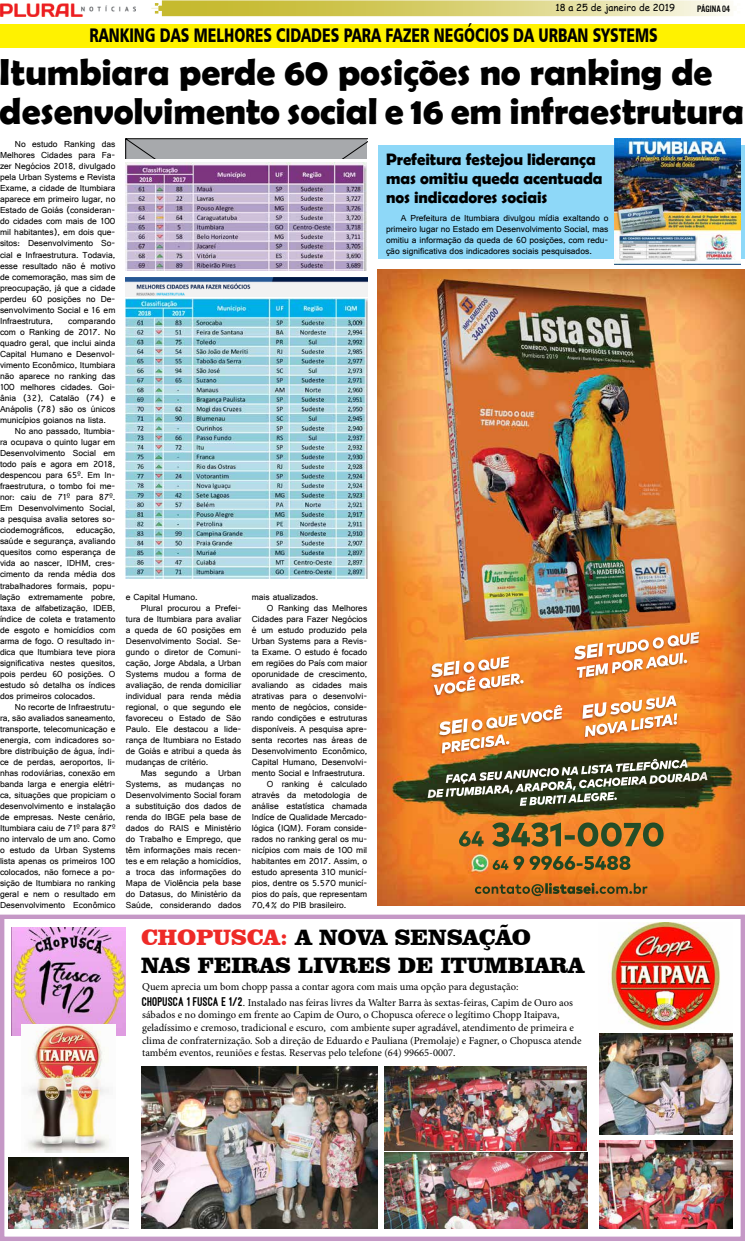
<style>
.page{position:relative;width:745px;height:1241px;background:#fff}
.page>*{position:absolute;margin:0;border:0;box-sizing:border-box;transform-origin:0 0}
.t1{font:700 37.62px/39.4px "Berlin Sans FB Demi";letter-spacing:-.005em;color:#000}
.t2{font:900 22.75px/27.3px "Clarendon BT";color:#000}
.t3{font:19.69px "Humanist 777 BT Black B";color:#000;scale:.72 1}
.t4{font:700 16.62px/19.2px "Berlin Sans FB Demi";letter-spacing:-.005em;color:#000}
.t5{font:10.5px/12.6px "Minion Pro";color:#000}
.t6{font:9.62px "Comic Sans MS";color:#000}
.t7{font:9.62px "U.S.101";color:#000}
.t8{font:9.19px/11px "Gautami";color:#000;text-align:justify}
.s1{color:#ee2a27}
.s2{font-family:"Ostrich Sans";font-weight:800;font-size:13.12px}
</style>
<div class="page">
<div style="left:378px;top:145px;width:366px;height:114px;background:#8ed8f8"></div>
<img style="left:377px;top:270px;width:367px;height:635px">
<img style="left:1px;top:3px;width:135px;height:14px">
<svg style="left:151px;top:0;width:580px;height:16px;background:#dbd37e"></svg>
<div style="left:0;top:914px;width:744px;height:326px;border:4px solid #c598c6"></div>
<img style="left:11px;top:927px;width:115px;height:108px">
<img style="left:22px;top:1024px;width:93px;height:128px">
<img style="left:141px;top:1066px;width:236px;height:162px">
<img style="left:599px;top:1033px;width:132px;height:100px">
<img style="left:384px;top:1152px;width:203px;height:76px">
<img style="left:384px;top:1066px;width:202px;height:83px">
<img style="left:8px;top:1157px;width:121px;height:71px">
<img style="left:599px;top:1140px;width:132px;height:88px">
<img style="left:609px;top:922px;width:111px;height:107px">
<div style="left:0;top:24px;width:744px;height:24px;background:#fff200"></div>
<svg style="left:126px;top:139px;width:241px;height:19px;background:#a2a4a7"></svg>
<img style="left:125px;top:277px;width:242px;height:19px">
<img style="left:126px;top:162px;width:240px;height:108px">
<img style="left:125px;top:299px;width:242px;height:279px">
<img style="left:614px;top:139px;width:126px;height:125px">
<p class="t6" style="left:555px;top:1px;width:121px">18 a 25 de janeiro de 2019</p>
<p class="t7" style="left:696px;top:4px;width:35px">PÁGINA 04</p>
<h3 class="t3" style="left:89px;top:23px;width:790px">RANKING DAS MELHORES CIDADES PARA FAZER NEGÓCIOS DA URBAN SYSTEMS</h3>
<h1 class="t1" style="left:0;top:51px;width:745px">Itumbiara perde 60 posições no ranking de desenvolvimento social e 16 em infraestrutura</h1>
<p class="t8" style="left:0;top:138px;width:117px;text-indent:15px">No estudo Ranking das Melhores Cidades para Fa&shy;zer Negócios 2018, divulgado pela Urban Systems e Revista Exame, a cidade de Itumbiara aparece em primeiro lugar, no Estado de Goiás (consideran&shy;do cidades com mais de 100 mil habitantes), em dois que&shy;sitos: Desenvolvimento So&shy;cial e Infraestrutura. Todavia, esse resultado não é motivo de comemoração, mas sim de preocupação, já que a cidade perdeu 60 posições no De&shy;senvolvimento Social e 16 em Infraestrutura,</p>
<h3 class="t4" style="left:386px;top:149px;width:218px">Prefeitura festejou liderança mas omitiu queda acentuada nos indicadores sociais</h3>
<p class="t8" style="left:386px;top:212px;width:224px;text-indent:15px">A Prefeitura de Itumbiara divulgou mídia exaltando o primeiro lugar no Estado em Desenvolvimento Social, mas omitiu a informação da queda de 60 posições, com redu&shy;ção significativa dos indicadores sociais pesquisados.</p>
<p class="t8" style="left:0;top:315px;width:117px;text-indent:68px">comparando com o Ranking de 2017. No quadro geral, que inclui ainda Capital Humano e Desenvol&shy;vimento Econômico, Itumbiara não aparece no ranking das 100 melhores cidades. Goi&shy;ânia (32), Catalão (74) e Anápolis (78) são os únicos municípios goianos na lista.</p>
<p class="t8" style="left:0;top:425px;width:117px;text-indent:15px">No ano passado, Itumbia&shy;ra ocupava o quinto lugar em Desenvolvimento Social em todo país e agora em 2018, despencou para 65º. Em In&shy;fraestrutura, o tombo foi me&shy;nor: caiu de 71º para 87º.<br>Em Desenvolvimento Social, a pesquisa avalia setores so&shy;ciodemográficos,</p>
<p class="t8" style="left:0;top:524px;width:117px;text-indent:76px">educação, saúde e segurança, avaliando quesitos como esperança de vida ao nascer, IDHM, cres&shy;cimento da renda média dos trabalhadores formais, popu&shy;lação extremamente pobre, taxa de alfabetização, IDEB, índice de coleta e tratamento de esgoto e homicídios com arma de fogo. O resultado in&shy;dica que Itumbiara teve piora significativa nestes quesitos, pois perdeu 60 posições. O estudo só detalha os índices dos primeiros colocados.</p>
<p class="t8" style="left:0;top:701px;width:117px;text-indent:15px">No recorte de Infraestrutu&shy;ra, são avaliados saneamento, transporte, telecomunicação e energia, com indicadores so&shy;bre distribuição de água, índi&shy;ce de perdas, aeroportos, li&shy;nhas rodoviárias, conexão em banda larga e energia elétri&shy;ca, situações que propiciam o desenvolvimento e instalação de empresas. Neste cenário, Itumbiara caiu de 71º para 87º no intervalo de um ano. Como o estudo da Urban Systems lista apenas os primeiros 100 colocados, não fornece a po&shy;sição de Itumbiara no ranking geral e nem o resultado em Desenvolvimento Econômico</p>
<p class="t8" style="left:126px;top:590px;width:73px">e Capital Humano.</p>
<p class="t8" style="left:141px;top:601px;width:102px">Plural procurou a Prefei-</p>
<p class="t8" style="left:126px;top:612px;width:117px">tura de Itumbiara para avaliar</p>
<p class="t8" style="left:126px;top:624px;width:117px">a queda de 60 posições em</p>
<p class="t8" style="left:126px;top:635px;width:117px">Desenvolvimento Social. Se-</p>
<p class="t8" style="left:126px;top:646px;width:117px">gundo o diretor de Comuni-</p>
<p class="t8" style="left:126px;top:657px;width:117px">cação, Jorge Abdala, a Urban</p>
<p class="t8" style="left:126px;top:668px;width:117px">Systems mudou a forma de</p>
<p class="t8" style="left:126px;top:679px;width:117px">avaliação, de renda domiciliar</p>
<p class="t8" style="left:126px;top:690px;width:117px">individual para renda média</p>
<p class="t8" style="left:126px;top:701px;width:117px">regional, o que segundo ele</p>
<p class="t8" style="left:126px;top:712px;width:117px">favoreceu o Estado de São</p>
<p class="t8" style="left:126px;top:723px;width:117px">Paulo. Ele destacou a lide-</p>
<p class="t8" style="left:126px;top:734px;width:117px">rança de Itumbiara no Estado</p>
<p class="t8" style="left:126px;top:745px;width:117px">de Goiás e atribui a queda às</p>
<p class="t8" style="left:126px;top:756px;width:84px">mudanças de critério.</p>
<p class="t8" style="left:141px;top:767px;width:102px">Mas segundo a Urban</p>
<p class="t8" style="left:126px;top:778px;width:117px">Systems, as mudanças no</p>
<p class="t8" style="left:126px;top:789px;width:117px">Desenvolvimento Social foram</p>
<p class="t8" style="left:126px;top:800px;width:117px">a substituição dos dados de</p>
<p class="t8" style="left:126px;top:811px;width:117px">renda do IBGE pela base de</p>
<p class="t8" style="left:126px;top:822px;width:117px">dados do RAIS e Ministério</p>
<p class="t8" style="left:126px;top:833px;width:117px">do Trabalho e Emprego, que</p>
<p class="t8" style="left:126px;top:844px;width:117px">têm informações mais recen-</p>
<p class="t8" style="left:126px;top:855px;width:117px">tes e em relação a homicídios,</p>
<p class="t8" style="left:126px;top:866px;width:117px">a troca das informações do</p>
<p class="t8" style="left:126px;top:877px;width:117px">Mapa de Violência pela base</p>
<p class="t8" style="left:126px;top:888px;width:117px">do Datasus, do Ministério da</p>
<p class="t8" style="left:126px;top:899px;width:117px">Saúde, considerando dados</p>
<p class="t8" style="left:252px;top:590px;width:68px">mais atualizados.</p>
<p class="t8" style="left:266px;top:601px;width:102px">O Ranking das Melhores</p>
<p class="t8" style="left:252px;top:612px;width:117px">Cidades para Fazer Negócios</p>
<p class="t8" style="left:252px;top:624px;width:117px">é um estudo produzido pela</p>
<p class="t8" style="left:252px;top:635px;width:117px">Urban Systems para a Revis-</p>
<p class="t8" style="left:252px;top:646px;width:117px">ta Exame. O estudo é focado</p>
<p class="t8" style="left:252px;top:657px;width:117px">em regiões do País com maior</p>
<p class="t8" style="left:252px;top:668px;width:117px">oporunidade de crescimento,</p>
<p class="t8" style="left:252px;top:679px;width:117px">avaliando as cidades mais</p>
<p class="t8" style="left:252px;top:690px;width:117px">atrativas para o desenvolvi-</p>
<p class="t8" style="left:252px;top:701px;width:117px">mento de negócios, conside-</p>
<p class="t8" style="left:252px;top:712px;width:117px">rando condições e estruturas</p>
<p class="t8" style="left:252px;top:723px;width:117px">disponíveis. A pesquisa apre-</p>
<p class="t8" style="left:252px;top:734px;width:117px">senta recortes nas áreas de</p>
<p class="t8" style="left:252px;top:745px;width:117px">Desenvolvimento Econômico,</p>
<p class="t8" style="left:252px;top:756px;width:117px">Capital Humano, Desenvolvi-</p>
<p class="t8" style="left:252px;top:767px;width:115px">mento Social e Infraestrutura.</p>
<p class="t8" style="left:266px;top:778px;width:102px">O ranking é calculado</p>
<p class="t8" style="left:252px;top:789px;width:117px">através da metodologia de</p>
<p class="t8" style="left:252px;top:800px;width:117px">análise estatística chamada</p>
<p class="t8" style="left:252px;top:811px;width:117px">Indíce de Qualidade Mercado-</p>
<p class="t8" style="left:252px;top:822px;width:117px">lógica (IQM). Foram conside-</p>
<p class="t8" style="left:252px;top:833px;width:117px">rados no ranking geral os mu-</p>
<p class="t8" style="left:252px;top:844px;width:117px">nicípios com mais de 100 mil</p>
<p class="t8" style="left:252px;top:855px;width:117px">habitantes em 2017. Assim, o</p>
<p class="t8" style="left:252px;top:866px;width:117px">estudo apresenta 310 municí-</p>
<p class="t8" style="left:252px;top:877px;width:117px">pios, dentre os 5.570 municí-</p>
<p class="t8" style="left:252px;top:888px;width:117px">pios do país, que representam</p>
<p class="t8" style="left:252px;top:899px;width:96px">70,4% do PIB brasileiro.</p>
<h2 class="t2" style="left:141px;top:923px;width:444px"><span class="s1">CHOPUSCA:</span> A NOVA SENSAÇÃO<br>NAS FEIRAS LIVRES DE ITUMBIARA</h2>
<p class="t5" style="left:142px;top:978px;width:432px;line-height:15.8px">Quem aprecia um bom chopp passa a contar agora com mais uma opção para degustação:<br><span class="s2">CHOPUSCA 1 FUSCA E 1/2</span>. Instalado nas feiras livres da Walter Barra às sextas-feiras, Capim de Ouro aos</p>
<p class="t5" style="left:142px;top:1008px;width:440px">sábados e no domingo em frente ao Capim de Ouro, o Chopusca oferece o legítimo Chopp Itaipava, geladíssimo e cremoso, tradicional e escuro, com ambiente super agradável, atendimento de primeira e clima de confraternização. Sob a direção de Eduardo e Pauliana (Premolaje) e Fagner, o Chopusca atende também eventos, reuniões e festas. Reservas pelo telefone (64) 99665-0007.</p>
</div>
